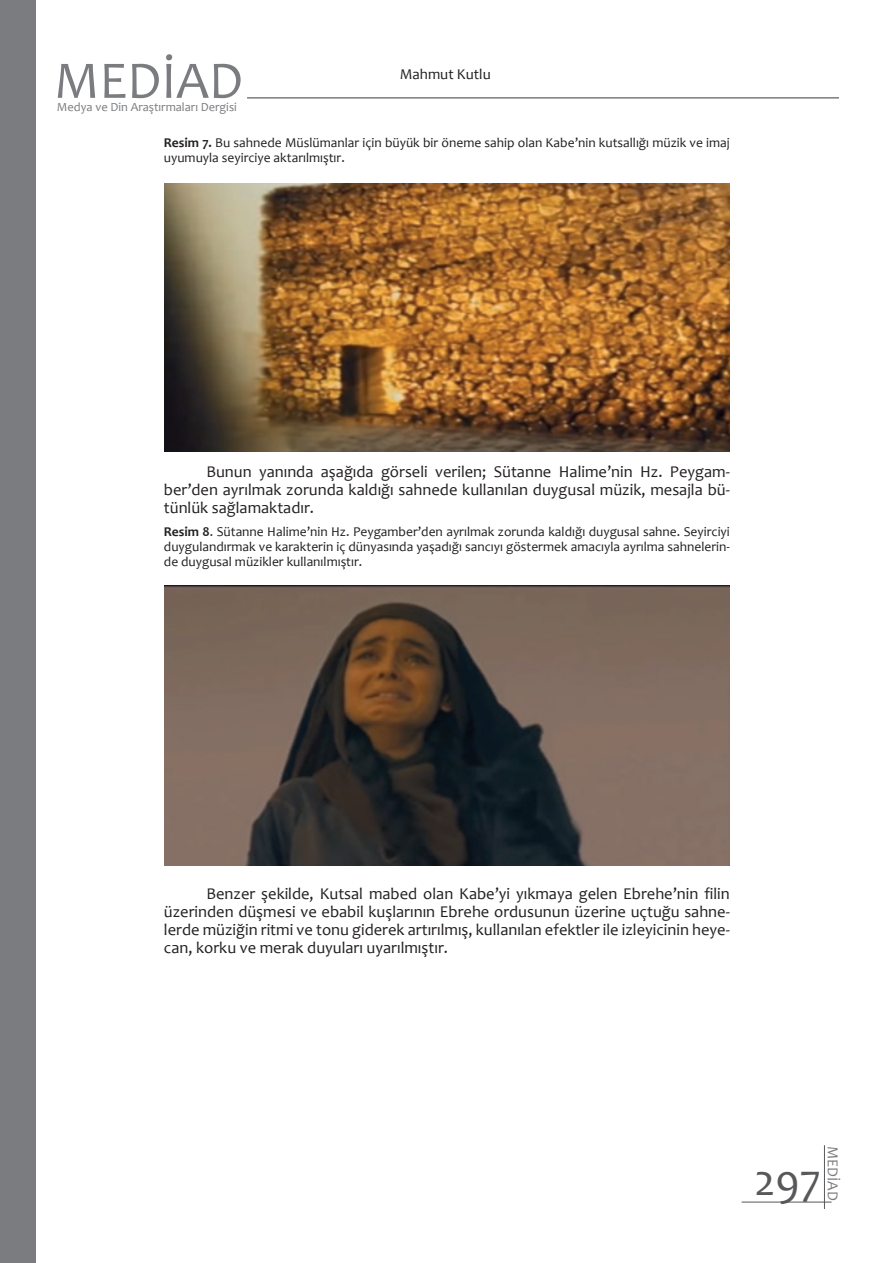
<style>
.page{position:relative;width:893px;height:1263px;background:#fff}
.page>*{position:absolute;margin:0;border:0;box-sizing:border-box;transform-origin:0 0}
.t1{font:53.25px "Candara";color:#7a7c7f}
.t2{font:45px "Candara";color:#57585a}
.t3{font:16.5px/18px "Candara";color:#231f20;text-align:justify}
.t4{font:15.45px "Candara";color:#7a7c7f}
.t5{font:15px "Candara";color:#231f20}
.t6{font:13.5px/15px "Candara";color:#231f20}
.t7{font:12.45px "Candara";color:#7a7c7f}
.s1{font-weight:700}
</style>
<div class="page">
<hr style="left:824px;top:1145px;width:1px;height:64px;background:#57585a">
<hr style="left:742px;top:1202px;width:90px;height:1px;background:#57585a">
<hr style="left:247px;top:97px;width:592px;height:2px;background:#7a7c7f">
<div style="left:0;top:0;width:35px;height:1263px;background:#7a7c7f"></div>
<img style="left:165px;top:183px;width:565px;height:269px">
<img style="left:165px;top:585px;width:565px;height:280px">
<h1 class="t1" style="left:54px;top:47px;width:191px">MEDİAD</h1>
<p class="t7" style="left:57px;top:99px;width:181px">Medya ve Din Araştırmaları Dergisi</p>
<p class="t5" style="left:400px;top:65px;width:93px">Mahmut Kutlu</p>
<p class="t6" style="left:164px;top:135px;width:567px"><span class="s1">Resim 7.</span> Bu sahnede Müslümanlar için büyük bir öneme sahip olan Kabe’nin kutsallığı müzik ve imaj uyumuyla seyirciye aktarılmıştır.</p>
<p class="t3" style="left:164px;top:462px;width:567px;text-indent:43px">Bunun yanında aşağıda görseli verilen; Sütanne Halime’nin Hz. Peygam&shy;ber’den ayrılmak zorunda kaldığı sahnede kullanılan duygusal müzik, mesajla bü&shy;tünlük sağlamaktadır.</p>
<p class="t6" style="left:164px;top:524px;width:567px;text-align:justify"><span class="s1">Resim 8</span>. Sütanne Halime’nin Hz. Peygamber’den ayrılmak zorunda kaldığı duygusal sahne. Seyirciyi duygulandırmak ve karakterin iç dünyasında yaşadığı sancıyı göstermek amacıyla ayrılma sahnelerin&shy;de duygusal müzikler kullanılmıştır.</p>
<p class="t3" style="left:164px;top:884px;width:567px;text-indent:43px">Benzer şekilde, Kutsal mabed olan Kabe’yi yıkmaya gelen Ebrehe’nin filin üzerinden düşmesi ve ebabil kuşlarının Ebrehe ordusunun üzerine uçtuğu sahne&shy;lerde müziğin ritmi ve tonu giderek artırılmış, kullanılan efektler ile izleyicinin heye&shy;can, korku ve merak duyuları uyarılmıştır.</p>
<h2 class="t2" style="left:754px;top:1152px;width:68px">297</h2>
<p class="t4" style="left:842px;top:1146px;width:56px;rotate:90deg">MEDİAD</p>
</div>
